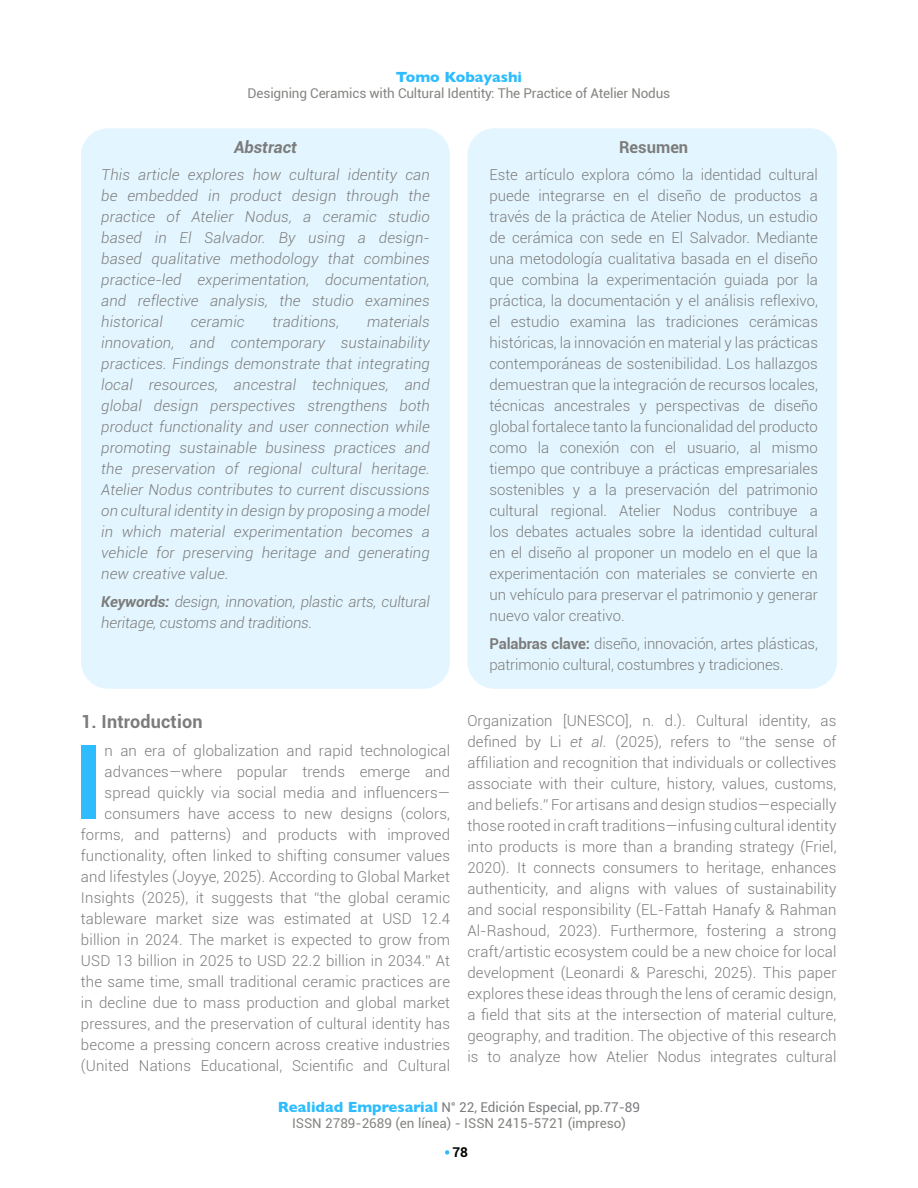
<style>
.page{position:relative;width:918px;height:1188px;background:#fff}
.page>*{position:absolute;margin:0;border:0;box-sizing:border-box;transform-origin:0 0}
.t1{font:700 103.65px "Roboto";color:#2ebcff}
.t2{font:700 18px "Roboto";letter-spacing:.01em;color:#7d7c7c}
.t3{font:italic 700 16.5px "Roboto";color:#7d7c7c}
.t4{font:700 16.5px "Roboto";color:#7d7c7c}
.t5{font:300 15px/21px "Roboto";letter-spacing:.01em;color:#7d7c7c;text-align:justify}
.t6{font:italic 300 15px/21px "Roboto";letter-spacing:.01em;color:#7d7c7c;text-align:justify}
.t7{font:300 15px/21px "Roboto";letter-spacing:-.01em;color:#7d7c7c}
.t8{font:italic 300 15px/21px "Roboto";letter-spacing:-.01em;color:#7d7c7c}
.t9{font:700 15px "Gill Sans";color:#2ebcff}
.t10{font:13.5px/16.2px "Roboto";letter-spacing:-.01em;color:#858582;text-align:center}
.t11{font:700 13.5px "Roboto";color:#000}
.s1{font-weight:700}
.s2{font-style:italic}
.s3{font-family:"Gill Sans";font-weight:700;font-size:15px;color:#2ebcff}
.s4{color:#7b7c7e}
</style>
<div class="page">
<svg style="left:445px;top:1150px;width:4px;height:5px"></svg>
<div style="left:81px;top:128px;width:369px;height:561px;background:#e3f6ff;border-radius:27px"></div>
<div style="left:467px;top:128px;width:370px;height:561px;background:#e3f6ff;border-radius:27px"></div>
<p class="t9" style="left:396px;top:65px;width:128px">Tomo Kobayashi</p>
<p class="t10" style="left:248px;top:85px;width:424px">Designing Ceramics with Cultural Identity: The Practice of Atelier Nodus</p>
<p class="t4" style="left:619px;top:135px;width:71px">Resumen</p>
<p class="t5" style="left:489px;top:164px;width:330px">Este artículo explora cómo la identidad cultural puede integrarse en el diseño de productos a través de la práctica de Atelier Nodus, un estudio de cerámica con sede en El Salvador. Mediante una metodología cualitativa basada en el diseño que combina la experimentación guiada por la práctica, la documentación y el análisis reflexivo, el estudio examina las tradiciones cerámicas históricas, la innovación en material y las prácticas contemporáneas de sostenibilidad. Los hallazgos demuestran que la integración de recursos locales, técnicas ancestrales y perspectivas de diseño global fortalece tanto la funcionalidad del producto como la conexión con el usuario, al mismo tiempo que contribuye a prácticas empresariales sostenibles y a la preservación del patrimonio cultural regional. Atelier Nodus contribuye a los debates actuales sobre la identidad cultural en el diseño al proponer un modelo en el que la experimentación con materiales se convierte en un vehículo para preservar el patrimonio y generar nuevo valor creativo.</p>
<p class="t7" style="left:489px;top:633px;width:330px"><span class="s1">Palabras clave:</span> diseño, innovación, artes plásticas, patrimonio cultural, costumbres y tradiciones.</p>
<p class="t3" style="left:234px;top:135px;width:64px">Abstract</p>
<p class="t6" style="left:101px;top:164px;width:330px">This article explores how cultural identity can be embedded in product design through the practice of Atelier Nodus, a ceramic studio based in El Salvador. By using a design&shy;based qualitative methodology that combines practice-led experimentation, documentation, and reflective analysis, the studio examines historical</p>
<p class="t6" style="left:101px;top:311px;width:330px;text-indent:266px">materials innovation, and contemporary sustainability practices. Findings demonstrate that integrating local resources, ancestral techniques, and global design perspectives strengthens both product functionality and user connection while promoting sustainable business practices and the preservation of regional cultural heritage.<br>Atelier Nodus contributes to current discussions on cultural identity in design by proposing a model in which material experimentation becomes a vehicle for preserving heritage and generating new creative value.</p>
<p class="t8" style="left:101px;top:591px;width:330px"><span class="s1">Keywords:</span> design, innovation, plastic arts, cultural heritage, customs and traditions.</p>
<p class="t6" style="left:191px;top:311px;width:55px">ceramic</p>
<p class="t6" style="left:273px;top:311px;width:68px">traditions,</p>
<p class="t2" style="left:81px;top:709px;width:123px">1. Introduction</p>
<h1 class="t1" style="left:73px;top:709px;width:32px">I</h1>
<p class="t5" style="left:81px;top:739px;width:371px;text-align:right">n an era of globalization and rapid technological advances—where popular trends emerge and spread quickly via social media and influencers— consumers have access to new designs (colors, forms, and patterns) and products with improved functionality, often linked to shifting consumer values and lifestyles (Joyye, 2025). According to Global Market Insights (2025), it suggests that “the global ceramic tableware market size was estimated at USD 12.4 billion in 2024. The market is expected to grow from USD 13 billion in 2025 to USD 22.2 billion in 2034.” At the same time, small traditional ceramic practices are in decline due to mass production and global market pressures, and the preservation of cultural identity has become a pressing concern across creative industries (United Nations Educational, Scientific and Cultural</p>
<p class="t5" style="left:467px;top:709px;width:371px">Organization [UNESCO], n. d.). Cultural identity, as defined by Li <span class="s2">et al.</span> (2025), refers to “the sense of affiliation and recognition that individuals or collectives associate with their culture, history, values, customs, and beliefs.” For artisans and design studios—especially those rooted in craft traditions—infusing cultural identity into products is more than a branding strategy (Friel, 2020). It connects consumers to heritage, enhances authenticity, and aligns with values of sustainability and social responsibility (EL-Fattah Hanafy &amp; Rahman Al-Rashoud, 2023). Furthermore, fostering a strong craft/artistic ecosystem could be a new choice for local development (Leonardi &amp; Pareschi, 2025). This paper explores these ideas through the lens of ceramic design, a field that sits at the intersection of material culture, geography, and tradition. The objective of this research is to analyze how Atelier Nodus integrates cultural</p>
<p class="t10" style="left:278px;top:1098px;width:364px"><span class="s3">Realidad Empresarial</span> <span class="s4">N° 22, Edición Especial, pp.77-89<br></span>ISSN 2789-2689 (en línea) - ISSN 2415-5721 (impreso)</p>
<p class="t11" style="left:453px;top:1143px;width:17px">78</p>
</div>
